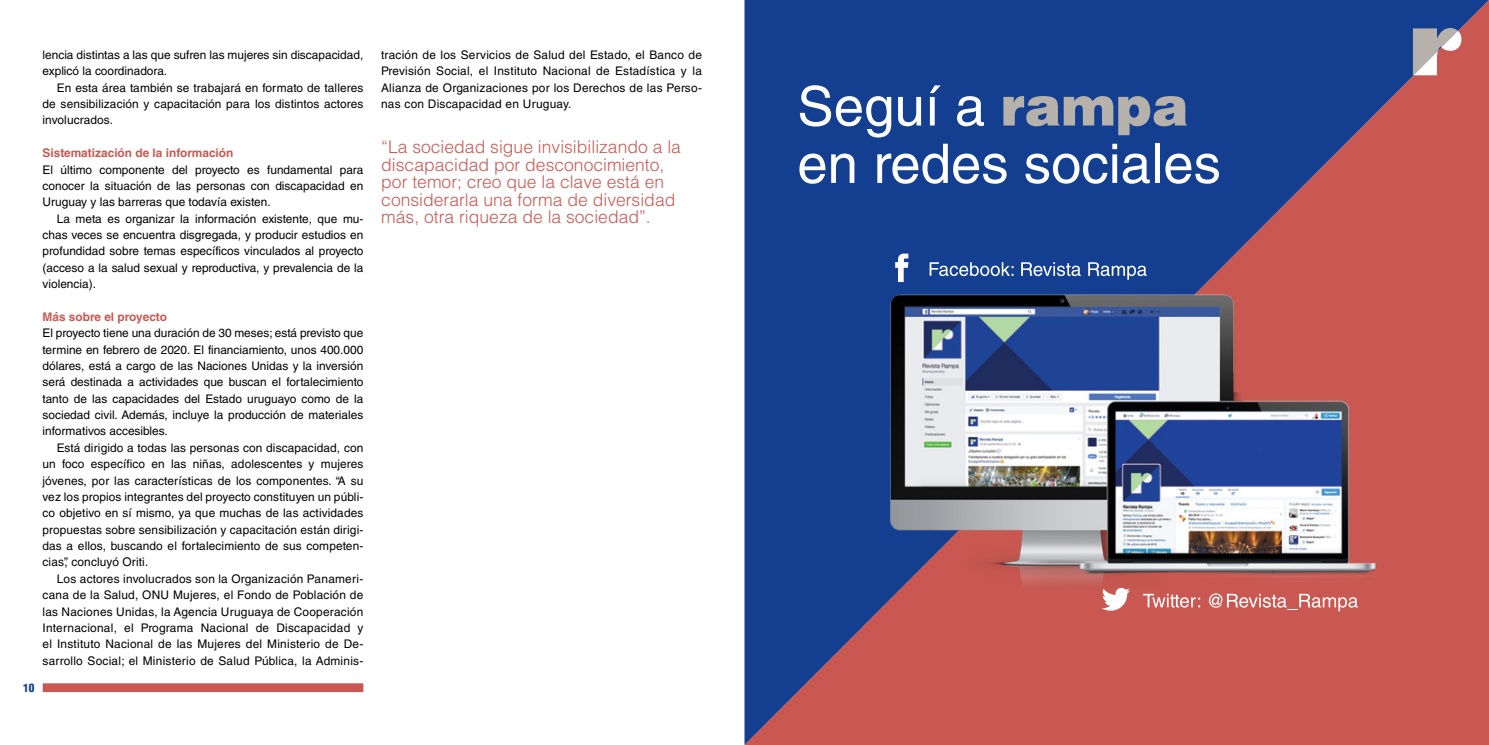
<style>
.page{position:relative;width:1489px;height:745px;background:#fff}
.page>*{position:absolute;margin:0;border:0;box-sizing:border-box;transform-origin:0 0}
.t1{font:300 17.5px/17.5px "Helvetica LT Std";color:#ca5852}
.t2{font:11.88px/16.4px "Helvetica LT Std";color:#000;text-align:justify}
.t3{font:700 11.88px "Helvetica LT Std";color:#ca5852}
.t4{font:900 condensed 11.25px "Helvetica LT Std";color:#143f90}
</style>
<div class="page">
<svg style="left:744px;top:0;width:744px;height:744px;background:#664a74"></svg>
<img style="left:795px;top:43px;width:659px;height:659px">
<svg style="left:800px;top:85px;width:91px;height:52px"></svg>
<svg style="left:898px;top:97px;width:23px;height:29px"></svg>
<svg style="left:929px;top:85px;width:11px;height:40px"></svg>
<svg style="left:957px;top:96px;width:26px;height:30px"></svg>
<svg style="left:1003px;top:96px;width:183px;height:39px;background:#6a7c9e"></svg>
<svg style="left:799px;top:153px;width:26px;height:31px"></svg>
<svg style="left:831px;top:153px;width:23px;height:30px"></svg>
<svg style="left:877px;top:144px;width:70px;height:40px"></svg>
<svg style="left:953px;top:153px;width:53px;height:31px"></svg>
<svg style="left:1025px;top:144px;width:124px;height:40px"></svg>
<div style="left:1154px;top:144px;width:5px;height:39px;background:#fff"></div>
<svg style="left:1165px;top:153px;width:53px;height:31px"></svg>
<svg style="left:895px;top:253px;width:13px;height:29px"></svg>
<svg style="left:929px;top:262px;width:84px;height:14px"></svg>
<svg style="left:1021px;top:262px;width:59px;height:14px"></svg>
<svg style="left:1088px;top:262px;width:58px;height:17px"></svg>
<svg style="left:1101px;top:587px;width:28px;height:23px"></svg>
<svg style="left:1142px;top:593px;width:58px;height:14px"></svg>
<svg style="left:1208px;top:593px;width:149px;height:18px;background:#d6807b"></svg>
<svg style="left:1412px;top:28px;width:49px;height:47px"></svg>
<div style="left:43px;top:682px;width:320px;height:9px;background:#ca5852"></div>
<p class="t4" style="left:23px;top:679px;width:13px">10</p>
<p class="t2" style="left:43px;top:46px;width:322px">lencia distintas a las que sufren las mujeres sin discapacidad, explicó la coordinadora.</p>
<p class="t2" style="left:43px;top:79px;width:322px;text-indent:14px">En esta área también se trabajará en formato de talleres de sensibilización y capacitación para los distintos actores involucrados.</p>
<p class="t3" style="left:43px;top:146px;width:192px">Sistematización de la información</p>
<p class="t2" style="left:43px;top:161px;width:322px">El último componente del proyecto es fundamental para conocer la situación de las personas con discapacidad en Uruguay y las barreras que todavía existen.</p>
<p class="t2" style="left:43px;top:210px;width:322px;text-indent:14px">La meta es organizar la información existente, que mu&shy;chas veces se encuentra disgregada, y producir estudios en profundidad sobre temas específicos vinculados al proyecto (acceso a la salud sexual y reproductiva, y prevalencia de la violencia).</p>
<p class="t3" style="left:43px;top:309px;width:126px">Más sobre el proyecto</p>
<p class="t2" style="left:43px;top:324px;width:322px">El proyecto tiene una duración de 30 meses; está previsto que termine en febrero de 2020. El financiamiento, unos 400.000 dólares, está a cargo de las Naciones Unidas y la inversión será destinada a actividades que buscan el fortalecimiento tanto de las capacidades del Estado uruguayo como de la sociedad civil. Además, incluye la producción de materiales informativos accesibles.</p>
<p class="t2" style="left:43px;top:439px;width:322px;text-indent:14px">Está dirigido a todas las personas con discapacidad, con un foco específico en las niñas, adolescentes y mujeres jóvenes, por las características de los componentes. “A su vez los propios integrantes del proyecto constituyen un públi&shy;co objetivo en sí mismo, ya que muchas de las actividades propuestas sobre sensibilización y capacitación están dirigi&shy;das a ellos, buscando el fortalecimiento de sus competen&shy;cias”, concluyó Oriti.</p>
<p class="t2" style="left:43px;top:570px;width:322px;text-indent:14px">Los actores involucrados son la Organización Panameri&shy;cana de la Salud, ONU Mujeres, el Fondo de Población de las Naciones Unidas, la Agencia Uruguaya de Cooperación Internacional, el Programa Nacional de Discapacidad y el Instituto Nacional de las Mujeres del Ministerio de De&shy;sarrollo Social; el Ministerio de Salud Pública, la Adminis-</p>
<p class="t2" style="left:381px;top:46px;width:322px">tración de los Servicios de Salud del Estado, el Banco de Previsión Social, el Instituto Nacional de Estadística y la Alianza de Organizaciones por los Derechos de las Perso&shy;nas con Discapacidad en Uruguay.</p>
<h1 class="t1" style="left:381px;top:138px;width:301px">“La sociedad sigue invisibilizando a la discapacidad por desconocimiento, por temor; creo que la clave está en considerarla una forma de diversidad más, otra riqueza de la sociedad”.</h1>
</div>
